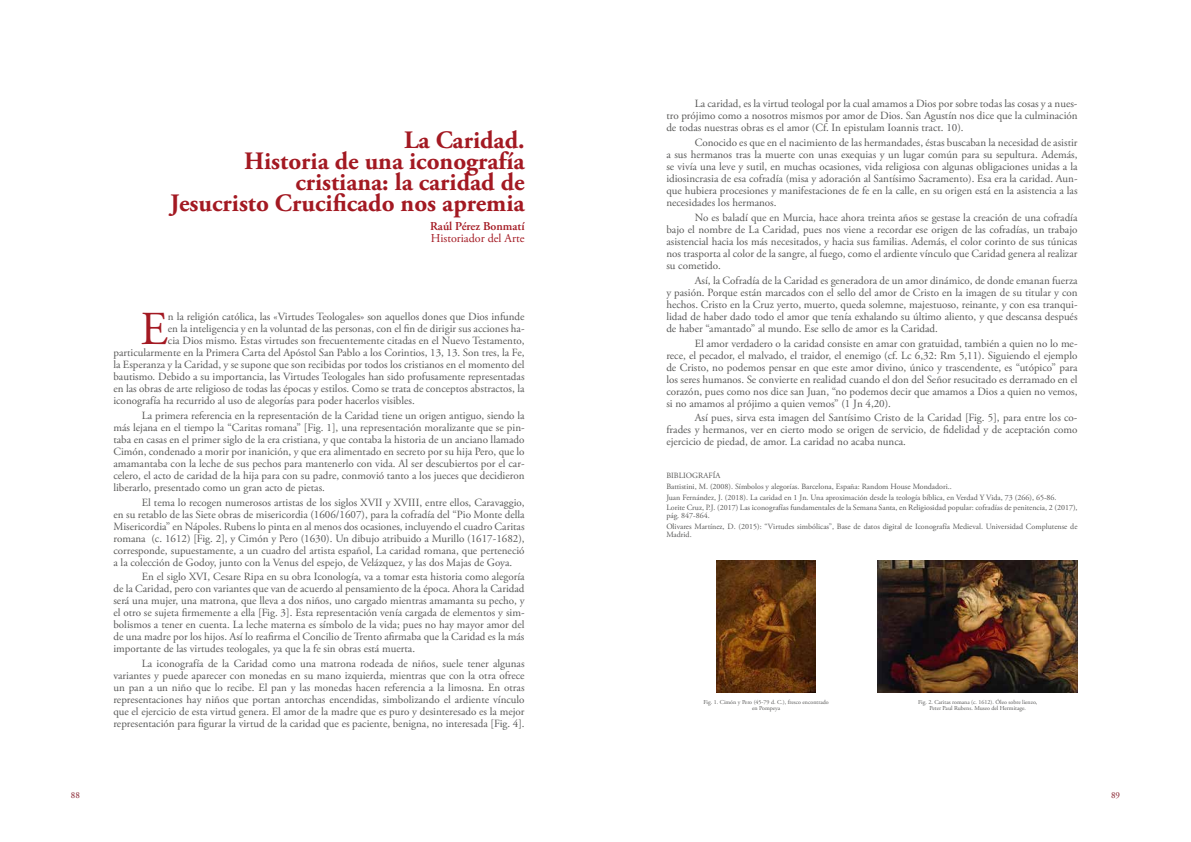
<style>
.page{position:relative;width:1191px;height:842px;background:#fff}
.page>*{position:absolute;margin:0;border:0;box-sizing:border-box;transform-origin:0 0}
.t1{font:47.2px "Adobe Garamond Pro";color:#a31922}
.t2{font:700 25px/21px "Adobe Garamond Pro";color:#a31922;text-align:right}
.t3{font:12px "Adobe Garamond Pro";color:#a31922}
.t4{font:600 12px "Adobe Garamond Pro";color:#a31922}
.t5{font:11px/12px "Adobe Garamond Pro";color:#575756;text-align:justify}
.t6{font:9px "Adobe Garamond Pro";color:#801623}
.t7{font:8px/10.8px "Adobe Garamond Pro";color:#575756}
.t8{font:6px/6px "Adobe Garamond Pro";color:#575756;text-align:center}
</style>
<div class="page">
<img style="left:716px;top:560px;width:100px;height:132px">
<img style="left:878px;top:560px;width:199px;height:132px">
<h2 class="t2" style="left:170px;top:130px;width:356px">La Caridad.<br>Historia de una iconografía cristiana: la caridad de<br>Jesucristo Crucificado nos apremia</h2>
<p class="t4" style="left:430px;top:219px;width:96px">Raúl Pérez Bonmatí</p>
<p class="t3" style="left:431px;top:231px;width:95px">Historiador del Arte</p>
<h1 class="t1" style="left:140px;top:301px;width:29px">E</h1>
<p class="t5" style="left:168px;top:311px;width:358px">n la religión católica, las «Virtudes Teologales» son aquellos dones que Dios infunde</p>
<p class="t5" style="left:168px;top:323px;width:358px">en la inteligencia y en la voluntad de las personas, con el fin de dirigir sus acciones ha-</p>
<p class="t5" style="left:168px;top:335px;width:358px">cia Dios mismo. Estas virtudes son frecuentemente citadas en el Nuevo Testamento,</p>
<p class="t5" style="left:113px;top:347px;width:413px">particularmente en la Primera Carta del Apóstol San Pablo a los Corintios, 13, 13. Son tres, la Fe,</p>
<p class="t5" style="left:113px;top:359px;width:412px">la Esperanza y la Caridad, y se supone que son recibidas por todos los cristianos en el momento del</p>
<p class="t5" style="left:113px;top:371px;width:412px">bautismo. Debido a su importancia, las Virtudes Teologales han sido profusamente representadas</p>
<p class="t5" style="left:113px;top:383px;width:412px">en las obras de arte religioso de todas las épocas y estilos. Como se trata de conceptos abstractos, la</p>
<p class="t5" style="left:113px;top:395px;width:303px">iconografía ha recurrido al uso de alegorías para poder hacerlos visibles.</p>
<p class="t5" style="left:113px;top:410px;width:413px;text-indent:28px">La primera referencia en la representación de la Caridad tiene un origen antiguo, siendo la más lejana en el tiempo la “Caritas romana” [Fig. 1], una representación moralizante que se pin&shy;taba en casas en el primer siglo de la era cristiana, y que contaba la historia de un anciano llamado Cimón, condenado a morir por inanición, y que era alimentado en secreto por su hija Pero, que lo amamantaba con la leche de sus pechos para mantenerlo con vida. Al ser descubiertos por el car&shy;celero, el acto de caridad de la hija para con su padre, conmovió tanto a los jueces que decidieron liberarlo, presentado como un gran acto de pietas.</p>
<p class="t5" style="left:113px;top:496px;width:413px;text-indent:28px">El tema lo recogen numerosos artistas de los siglos XVII y XVIII, entre ellos, Caravaggio, en su retablo de las Siete obras de misericordia (1606/1607), para la cofradía del “Pio Monte della Misericordia” en Nápoles. Rubens lo pinta en al menos dos ocasiones, incluyendo el cuadro Caritas romana (c. 1612) [Fig. 2], y Cimón y Pero (1630). Un dibujo atribuido a Murillo (1617-1682), corresponde, supuestamente, a un cuadro del artista español, La caridad romana, que perteneció a la colección de Godoy, junto con la Venus del espejo, de Velázquez, y las dos Majas de Goya.</p>
<p class="t5" style="left:113px;top:571px;width:413px;text-indent:28px">En el siglo XVI, Cesare Ripa en su obra Iconología, va a tomar esta historia como alegoría de la Caridad, pero con variantes que van de acuerdo al pensamiento de la época. Ahora la Caridad será una mujer, una matrona, que lleva a dos niños, uno cargado mientras amamanta su pecho, y el otro se sujeta firmemente a ella [Fig. 3]. Esta representación venía cargada de elementos y sim&shy;bolismos a tener en cuenta. La leche materna es símbolo de la vida; pues no hay mayor amor del de una madre por los hijos. Así lo reafirma el Concilio de Trento afirmaba que la Caridad es la más importante de las virtudes teologales, ya que la fe sin obras está muerta.</p>
<p class="t5" style="left:113px;top:658px;width:413px;text-indent:28px">La iconografía de la Caridad como una matrona rodeada de niños, suele tener algunas variantes y puede aparecer con monedas en su mano izquierda, mientras que con la otra ofrece un pan a un niño que lo recibe. El pan y las monedas hacen referencia a la limosna. En otras representaciones hay niños que portan antorchas encendidas, simbolizando el ardiente vínculo que el ejercicio de esta virtud genera. El amor de la madre que es puro y desinteresado es la mejor representación para figurar la virtud de la caridad que es paciente, benigna, no interesada [Fig. 4].</p>
<p class="t5" style="left:666px;top:98px;width:413px;text-indent:28px">La caridad, es la virtud teologal por la cual amamos a Dios por sobre todas las cosas y a nues&shy;tro prójimo como a nosotros mismos por amor de Dios. San Agustín nos dice que la culminación de todas nuestras obras es el amor (Cf. In epistulam Ioannis tract. 10).</p>
<p class="t5" style="left:666px;top:137px;width:413px;text-indent:28px">Conocido es que en el nacimiento de las hermandades, éstas buscaban la necesidad de asistir a sus hermanos tras la muerte con unas exequias y un lugar común para su sepultura. Además, se vivía una leve y sutil, en muchas ocasiones, vida religiosa con algunas obligaciones unidas a la idiosincrasia de esa cofradía (misa y adoración al Santísimo Sacramento). Esa era la caridad. Aun&shy;que hubiera procesiones y manifestaciones de fe en la calle, en su origen está en la asistencia a las necesidades los hermanos.</p>
<p class="t5" style="left:666px;top:212px;width:413px;text-indent:28px">No es baladí que en Murcia, hace ahora treinta años se gestase la creación de una cofradía bajo el nombre de La Caridad, pues nos viene a recordar ese origen de las cofradías, un trabajo asistencial hacia los más necesitados, y hacia sus familias. Además, el color corinto de sus túnicas nos trasporta al color de la sangre, al fuego, como el ardiente vínculo que Caridad genera al realizar su cometido.</p>
<p class="t5" style="left:666px;top:275px;width:413px;text-indent:28px">Así, la Cofradía de la Caridad es generadora de un amor dinámico, de donde emanan fuerza y pasión. Porque están marcados con el sello del amor de Cristo en la imagen de su titular y con hechos. Cristo en la Cruz yerto, muerto, queda solemne, majestuoso, reinante, y con esa tranqui&shy;lidad de haber dado todo el amor que tenía exhalando su último aliento, y que descansa después de haber “amantado” al mundo. Ese sello de amor es la Caridad.</p>
<p class="t5" style="left:666px;top:337px;width:413px;text-indent:28px">El amor verdadero o la caridad consiste en amar con gratuidad, también a quien no lo me&shy;rece, el pecador, el malvado, el traidor, el enemigo (cf. Lc 6,32: Rm 5,11). Siguiendo el ejemplo de Cristo, no podemos pensar en que este amor divino, único y trascendente, es “utópico” para los seres humanos. Se convierte en realidad cuando el don del Señor resucitado es derramado en el corazón, pues como nos dice san Juan, “no podemos decir que amamos a Dios a quien no vemos, si no amamos al prójimo a quien vemos” (1 Jn 4,20).</p>
<p class="t5" style="left:666px;top:412px;width:413px;text-indent:28px">Así pues, sirva esta imagen del Santísimo Cristo de la Caridad [Fig. 5], para entre los co&shy;frades y hermanos, ver en cierto modo se origen de servicio, de fidelidad y de aceptación como ejercicio de piedad, de amor. La caridad no acaba nunca.</p>
<p class="t7" style="left:666px;top:470px;width:413px">BIBLIOGRAFÍA<br>Battistini, M. (2008). Símbolos y alegorías. Barcelona, España: Random House Mondadori..<br>Juan Fernández, J. (2018). La caridad en 1 Jn. Una aproximación desde la teología bíblica, en Verdad Y Vida, 73 (266), 65-86.<br>Lorite Cruz, P.J. (2017) Las iconografías fundamentales de la Semana Santa, en Religiosidad popular: cofradías de penitencia, 2 (2017),</p>
<p class="t7" style="left:666px;top:511px;width:413px">pág. 847-864.<br>Olivares Martínez, D. (2015): “Virtudes simbólicas”, Base de datos digital de Iconografía Medieval. Universidad Complutense de</p>
<p class="t7" style="left:666px;top:530px;width:27px">Madrid.</p>
<p class="t8" style="left:703px;top:699px;width:127px">Fig. 1. Cimón y Pero (45-79 d. C.), fresco encontrado en Pompeya</p>
<p class="t8" style="left:918px;top:699px;width:121px">Fig. 2. Caritas romana (c. 1612). Óleo sobre lienzo,<br>Peter Paul Rubens. Museo del Hermitage.</p>
<p class="t6" style="left:71px;top:789px;width:10px">88</p>
<p class="t6" style="left:1111px;top:789px;width:10px">89</p>
</div>
